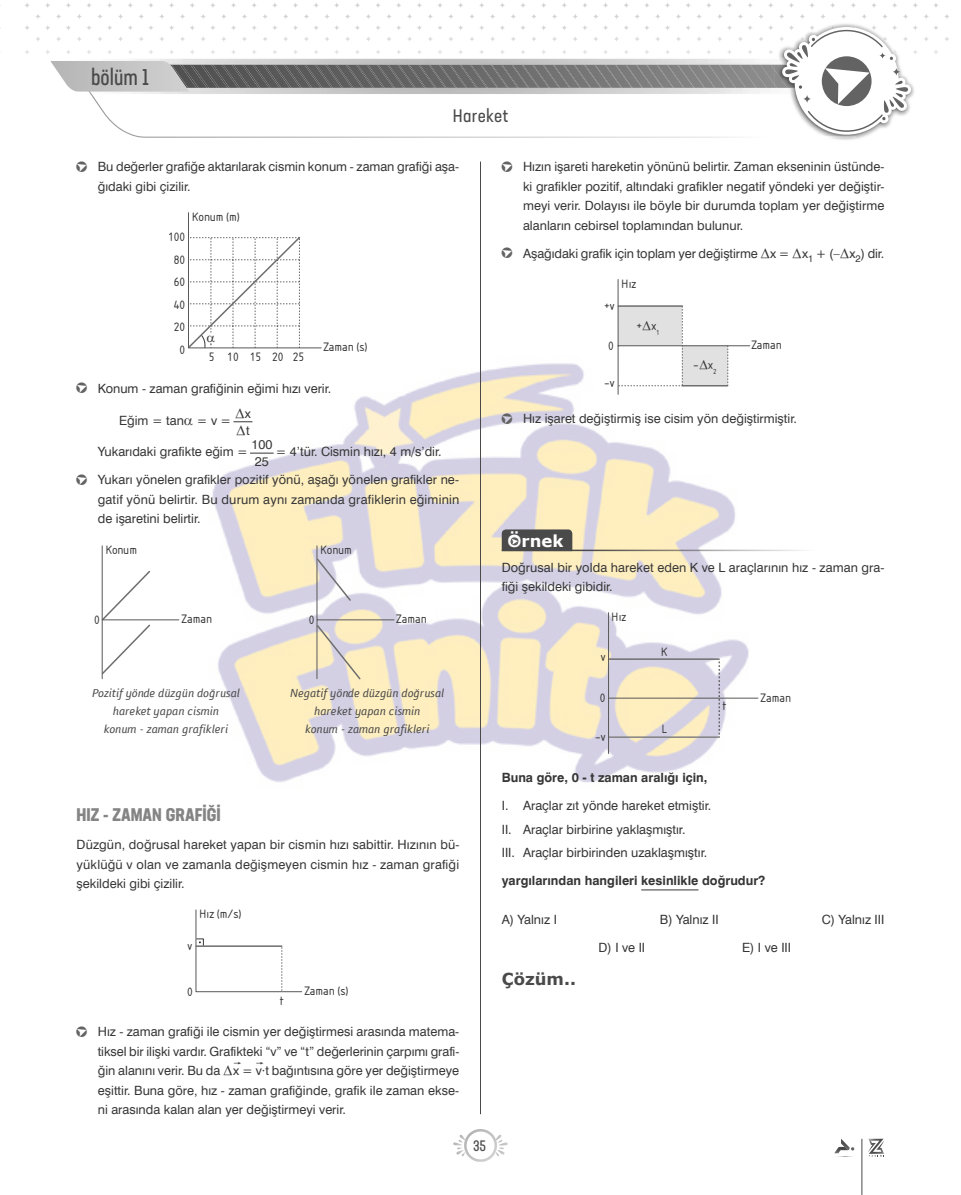
<style>
.page{position:relative;width:961px;height:1195px;background:#fff}
.page>*{position:absolute;margin:0;border:0;box-sizing:border-box;transform-origin:0 0}
.t1{font:22.5px "Neusa Next Std Compact";color:#4a4a4a}
.t2{font:700 condensed 18px "Neusa Next Std";color:#848484}
.t3{font:condensed 18px "Neusa Next Std";letter-spacing:.02em;color:#4a4a4a}
.t4{font:700 16.5px "Verdana";color:#4a4a4a}
.t5{font:700 16.5px "Verdana";color:#fff}
.t6{font:15px "Neusa Next Std Compact";color:#4a4a4a}
.t7{font:12.75px/19.5px "Swis 721 BT Roman";color:#363636}
.t8{font:12.75px "Swis 721 BT Bold";color:#363636}
.t9{font:12.75px/22.5px "Isonorm Tr";color:#363636;text-align:right}
.t10{font:12.75px "Isonorm Tr 3";color:#363636}
.t11{font:12.75px "Isonorm Tr 4";color:#363636}
.t12{font:12.75px "Isonorm Tr 5";color:#363636}
.t13{font:12.75px/16.5px "BSEMBOL";color:#363636}
.t14{font:italic 12px/18px "Folder";color:#4a4a4a;text-align:center}
.t15{font:12px "FSEMBOLLER";color:#363636}
.s1{font-family:"MADDELOGO";font-size:13.5px;color:#636363}
.s2{font-family:"BSEMBOL"}
.s3{font-family:"Swis 721 BT Roman"}
.s4{font-family:"FSEMBOLLER";font-size:12px}
</style>
<div class="page">
<img style="left:0;top:3px;width:949px;height:1192px">
<hr style="left:480px;top:162px;width:1px;height:952px;background:#4a4a4a">
<img style="left:90px;top:132px;width:685px;height:6px">
<img style="left:623px;top:3px;width:316px;height:5px">
<img style="left:775px;top:22px;width:141px;height:119px">
<img style="left:775px;top:137px;width:81px;height:1px">
<img style="left:779px;top:25px;width:137px;height:30px">
<svg style="left:453px;top:1129px;width:55px;height:33px"></svg>
<svg style="left:833px;top:1139px;width:23px;height:18px"></svg>
<hr style="left:861px;top:1139px;width:1px;height:55px;background:#4a4a4a">
<svg style="left:868px;top:1139px;width:16px;height:18px"></svg>
<svg style="left:50px;top:30px;width:861px;height:102px"></svg>
<div style="left:682px;top:345px;width:45px;height:41px;background:#e1e1e1"></div>
<hr style="left:618px;top:305px;width:64px;height:2px;background:#6e6e6e">
<hr style="left:682px;top:385px;width:45px;height:1px;background:#6e6e6e">
<svg style="left:619px;top:306px;width:64px;height:80px"></svg>
<svg style="left:727px;top:346px;width:1px;height:40px"></svg>
<hr style="left:618px;top:345px;width:132px;height:1px;background:#585858">
<hr style="left:618px;top:279px;width:1px;height:115px;background:#585858">
<svg style="left:195px;top:909px;width:107px;height:83px"></svg>
<hr style="left:641px;top:889px;width:57px;height:1px;background:#363636">
<svg style="left:502px;top:529px;width:70px;height:21px"></svg>
<hr style="left:502px;top:550px;width:312px;height:1px;background:#4a4a4a">
<hr style="left:609px;top:698px;width:149px;height:1px;background:#585858">
<svg style="left:719px;top:661px;width:1px;height:76px"></svg>
<hr style="left:609px;top:658px;width:110px;height:2px;background:#6e6e6e">
<hr style="left:609px;top:736px;width:110px;height:2px;background:#828282">
<hr style="left:608px;top:613px;width:1px;height:140px;background:#585858">
<svg style="left:187px;top:212px;width:135px;height:138px"></svg>
<svg style="left:233px;top:421px;width:19px;height:1px"></svg>
<svg style="left:250px;top:453px;width:24px;height:1px"></svg>
<svg style="left:101px;top:569px;width:51px;height:106px"></svg>
<hr style="left:102px;top:619px;width:77px;height:1px;background:#585858">
<hr style="left:317px;top:619px;width:77px;height:1px;background:#585858">
<hr style="left:317px;top:546px;width:1px;height:133px;background:#585858">
<svg style="left:316px;top:557px;width:46px;height:122px"></svg>
<hr style="left:102px;top:546px;width:1px;height:133px;background:#585858">
<h1 class="t1" style="left:91px;top:63px;width:59px">bölüm 1</h1>
<h2 class="t3" style="left:453px;top:105px;width:57px">Hareket</h2>
<p class="t7" style="left:98px;top:157px;width:363px;text-indent:-21px"><span class="s1">h</span> Bu değerler grafiğe aktarılarak cismin konum - zaman grafiği aşa&shy;ğıdaki gibi çizilir.</p>
<p class="t9" style="left:192px;top:205px;width:49px">Konum (m)</p>
<p class="t9" style="left:168px;top:226px;width:19px">100<br>80<br>60<br>40<br>20<br>0</p>
<p class="t15" style="left:206px;top:330px;width:10px">a</p>
<p class="t9" style="left:323px;top:336px;width:46px">Zaman (s)</p>
<p class="t9" style="left:209px;top:346px;width:97px">5 10 15 20 25</p>
<p class="t7" style="left:77px;top:378px;width:256px"><span class="s1">h</span> Konum - zaman grafiğinin eğimi hızı verir.</p>
<p class="t7" style="left:119px;top:410px;width:114px">Eğim = tan<span class="s2">a</span> = v =</p>
<p class="t13" style="left:235px;top:404px;width:17px">D<span class="s3">x<br></span>D<span class="s3">t</span></p>
<p class="t7" style="left:98px;top:442px;width:152px">Yukarıdaki grafikte eğim =</p>
<p class="t7" style="left:251px;top:436px;width:22px;line-height:16.5px">100<br>25</p>
<p class="t7" style="left:77px;top:438px;width:384px;line-height:28px;text-indent:199px">= 4’tür. Cismin hızı, 4 m/s’dir.<br><span class="s1">h</span> Yukarı yönelen grafikler pozitif yönü, aşağı yönelen grafikler ne-</p>
<p class="t7" style="left:98px;top:489px;width:363px">gatif yönü belirtir. Bu durum aynı zamanda grafiklerin eğiminin de işaretini belirtir.</p>
<p class="t9" style="left:105px;top:538px;width:33px">Konum</p>
<p class="t9" style="left:320px;top:538px;width:33px">Konum</p>
<p class="t9" style="left:94px;top:608px;width:7px">0</p>
<p class="t9" style="left:181px;top:608px;width:32px">Zaman</p>
<p class="t9" style="left:309px;top:608px;width:7px">0</p>
<p class="t9" style="left:396px;top:608px;width:32px">Zaman</p>
<p class="t14" style="left:92px;top:684px;width:149px">Pozitif yönde düzgün doğrusal hareket yapan cismin<br>konum - zaman grafikleri</p>
<p class="t14" style="left:290px;top:684px;width:156px">Negatif yönde düzgün doğrusal hareket yapan cismin<br>konum - zaman grafikleri</p>
<h2 class="t2" style="left:77px;top:803px;width:146px">HIZ - ZAMAN GRAFİĞİ</h2>
<p class="t7" style="left:77px;top:835px;width:384px;text-align:justify">Düzgün, doğrusal hareket yapan bir cismin hızı sabittir. Hızının bü&shy;yüklüğü v olan ve zamanla değişmeyen cismin hız - zaman grafiği şekildeki gibi çizilir.</p>
<p class="t11" style="left:199px;top:907px;width:44px">Hız (m/s)</p>
<p class="t11" style="left:188px;top:939px;width:6px">v</p>
<p class="t11" style="left:187px;top:985px;width:7px">0</p>
<p class="t11" style="left:280px;top:994px;width:5px">t</p>
<p class="t11" style="left:304px;top:983px;width:46px">Zaman (s)</p>
<p class="t7" style="left:98px;top:1022px;width:363px;text-align:justify;text-indent:-21px"><span class="s1">h</span> Hız - zaman grafiği ile cismin yer değiştirmesi arasında matema&shy;tiksel bir ilişki vardır. Grafikteki “v” ve “t” değerlerinin çarpımı grafi&shy;ğin alanını verir. Bu da <span class="s2">DÁ</span>x = <span class="s2">Á</span>v∙t bağıntısına göre yer değiştirmeye eşittir. Buna göre, hız - zaman grafiğinde, grafik ile zaman ekse&shy;ni arasında kalan alan yer değiştirmeyi verir.</p>
<p class="t6" style="left:473px;top:1137px;width:15px">35</p>
<p class="t7" style="left:523px;top:157px;width:363px;text-align:justify;text-indent:-21px"><span class="s1">h</span> Hızın işareti hareketin yönünü belirtir. Zaman ekseninin üstünde&shy;ki grafikler pozitif, altındaki grafikler negatif yöndeki yer değiştir&shy;meyi verir. Dolayısı ile böyle bir durumda toplam yer değiştirme alanların cebirsel toplamından bulunur.</p>
<p class="t7" style="left:502px;top:243px;width:384px"><span class="s1">h</span> Aşağıdaki grafik için toplam yer değiştirme <span class="s2">D</span>x = <span class="s2">D</span>x<sub>1</sub> + (–<span class="s2">D</span>x<sub>2</sub>) dir.</p>
<p class="t10" style="left:621px;top:276px;width:17px">Hız</p>
<p class="t10" style="left:604px;top:299px;width:12px">+v</p>
<p class="t10" style="left:608px;top:339px;width:7px">0</p>
<p class="t10" style="left:636px;top:319px;width:25px">+<span class="s4">D</span>x<sub>1</sub></p>
<p class="t10" style="left:751px;top:338px;width:32px">Zaman</p>
<p class="t10" style="left:693px;top:357px;width:25px">–<span class="s4">D</span>x<sub>2</sub></p>
<p class="t7" style="left:502px;top:408px;width:297px"><span class="s1">h</span> Hız işaret değiştirmiş ise cisim yön değiştirmiştir.</p>
<p class="t10" style="left:604px;top:376px;width:12px">–v</p>
<p class="t5" style="left:507px;top:530px;width:58px">Örnek</p>
<p class="t7" style="left:502px;top:557px;width:384px">Doğrusal bir yolda hareket eden K ve L araçlarının hız - zaman gra&shy;fiği şekildeki gibidir.</p>
<p class="t12" style="left:611px;top:610px;width:17px">Hız</p>
<p class="t12" style="left:601px;top:650px;width:6px">v</p>
<p class="t12" style="left:600px;top:691px;width:7px">0</p>
<p class="t12" style="left:595px;top:729px;width:12px">–v</p>
<p class="t12" style="left:661px;top:644px;width:8px">K</p>
<p class="t12" style="left:661px;top:721px;width:7px">L</p>
<p class="t12" style="left:723px;top:699px;width:5px">t</p>
<p class="t12" style="left:760px;top:691px;width:32px">Zaman</p>
<p class="t8" style="left:502px;top:769px;width:207px">Buna göre, 0 - t zaman aralığı için,</p>
<p class="t7" style="left:502px;top:793px;width:211px;line-height:23.7px">I. Araçlar zıt yönde hareket etmiştir.<br>II. Araçlar birbirine yaklaşmıştır.<br>III. Araçlar birbirinden uzaklaşmıştır.</p>
<p class="t8" style="left:502px;top:873px;width:265px">yargılarından hangileri kesinlikle doğrudur?</p>
<p class="t7" style="left:502px;top:910px;width:57px">A) Yalnız I</p>
<p class="t7" style="left:660px;top:910px;width:60px">B) Yalnız II</p>
<p class="t7" style="left:822px;top:910px;width:64px">C) Yalnız III</p>
<p class="t7" style="left:599px;top:938px;width:48px">D) I ve II</p>
<p class="t7" style="left:742px;top:938px;width:51px">E) I ve III</p>
<p class="t4" style="left:502px;top:967px;width:76px">Çözüm..</p>
</div>
